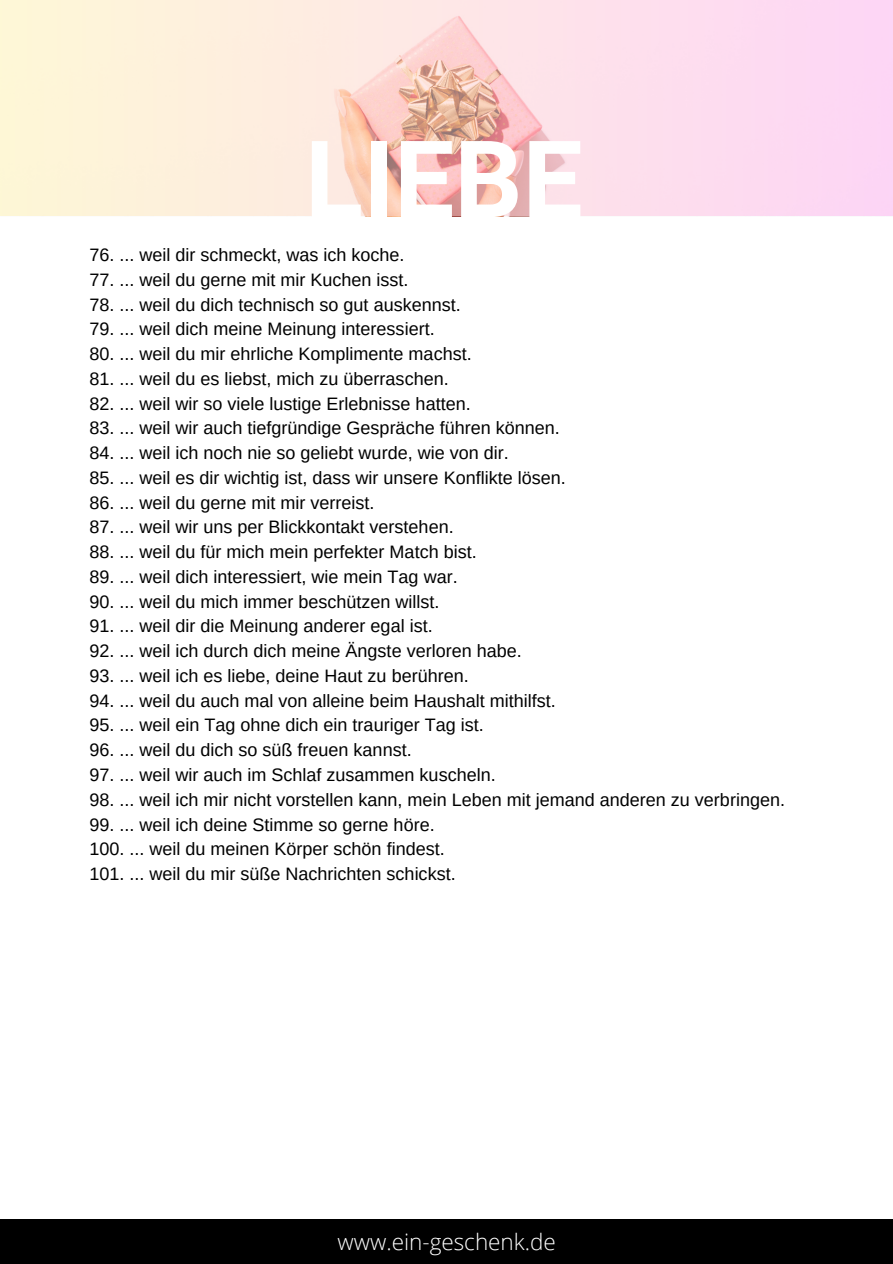
<style>
.page{position:relative;width:893px;height:1264px;background:#fff}
.page>*{position:absolute;margin:0;border:0;box-sizing:border-box;transform-origin:0 0}
.t1{font:700 106.95px "Roboto";color:#fff}
.t2{font:300 22.5px "Open Sans";color:#fff}
.t3{font:22.5px "Open Sans";color:#fff}
.t4{font:18px/24.8px "Arimo";color:#000}
</style>
<div class="page">
<svg style="left:0;top:0;width:892px;height:216px;background:#fbdfdd"></svg>
<div style="left:0;top:1219px;width:892px;height:44px;background:#000"></div>
<h1 class="t1" style="left:305px;top:104px;width:279px">LIEBE</h1>
<p class="t4" style="left:89px;top:242px;width:317px">76. ... weil dir schmeckt, was ich koche.</p>
<p class="t4" style="left:89px;top:267px;width:321px">77. ... weil du gerne mit mir Kuchen isst.</p>
<p class="t4" style="left:89px;top:292px;width:373px">78. ... weil du dich technisch so gut auskennst.</p>
<p class="t4" style="left:89px;top:317px;width:347px">79. ... weil dich meine Meinung interessiert.</p>
<p class="t4" style="left:89px;top:341px;width:384px">80. ... weil du mir ehrliche Komplimente machst.</p>
<p class="t4" style="left:89px;top:366px;width:361px">81. ... weil du es liebst, mich zu überraschen.</p>
<p class="t4" style="left:89px;top:391px;width:383px">82. ... weil wir so viele lustige Erlebnisse hatten.</p>
<p class="t4" style="left:89px;top:416px;width:472px">83. ... weil wir auch tiefgründige Gespräche führen können.</p>
<p class="t4" style="left:89px;top:440px;width:421px">84. ... weil ich noch nie so geliebt wurde, wie von dir.</p>
<p class="t4" style="left:89px;top:465px;width:478px">85. ... weil es dir wichtig ist, dass wir unsere Konflikte lösen.</p>
<p class="t4" style="left:89px;top:490px;width:287px">86. ... weil du gerne mit mir verreist.</p>
<p class="t4" style="left:89px;top:515px;width:366px">87. ... weil wir uns per Blickkontakt verstehen.</p>
<p class="t4" style="left:89px;top:539px;width:389px">88. ... weil du für mich mein perfekter Match bist.</p>
<p class="t4" style="left:89px;top:564px;width:370px">89. ... weil dich interessiert, wie mein Tag war.</p>
<p class="t4" style="left:89px;top:589px;width:352px">90. ... weil du mich immer beschützen willst.</p>
<p class="t4" style="left:89px;top:614px;width:345px">91. ... weil dir die Meinung anderer egal ist.</p>
<p class="t4" style="left:89px;top:638px;width:434px">92. ... weil ich durch dich meine Ängste verloren habe.</p>
<p class="t4" style="left:89px;top:663px;width:381px">93. ... weil ich es liebe, deine Haut zu berühren.</p>
<p class="t4" style="left:89px;top:688px;width:468px">94. ... weil du auch mal von alleine beim Haushalt mithilfst.</p>
<p class="t4" style="left:89px;top:713px;width:396px">95. ... weil ein Tag ohne dich ein trauriger Tag ist.</p>
<p class="t4" style="left:89px;top:737px;width:324px">96. ... weil du dich so süß freuen kannst.</p>
<p class="t4" style="left:89px;top:762px;width:408px">97. ... weil wir auch im Schlaf zusammen kuscheln.</p>
<p class="t4" style="left:89px;top:787px;width:697px">98. ... weil ich mir nicht vorstellen kann, mein Leben mit jemand anderen zu verbringen.</p>
<p class="t4" style="left:89px;top:812px;width:368px">99. ... weil ich deine Stimme so gerne höre.<br>100. ... weil du meinen Körper schön findest.<br>101. ... weil du mir süße Nachrichten schickst.</p>
<p class="t2" style="left:345px;top:1222px;width:220px">www.ein-geschenk.de</p>
<p class="t3" style="left:329px;top:1222px;width:230px">w w.ein-geschenk.de</p>
</div>
